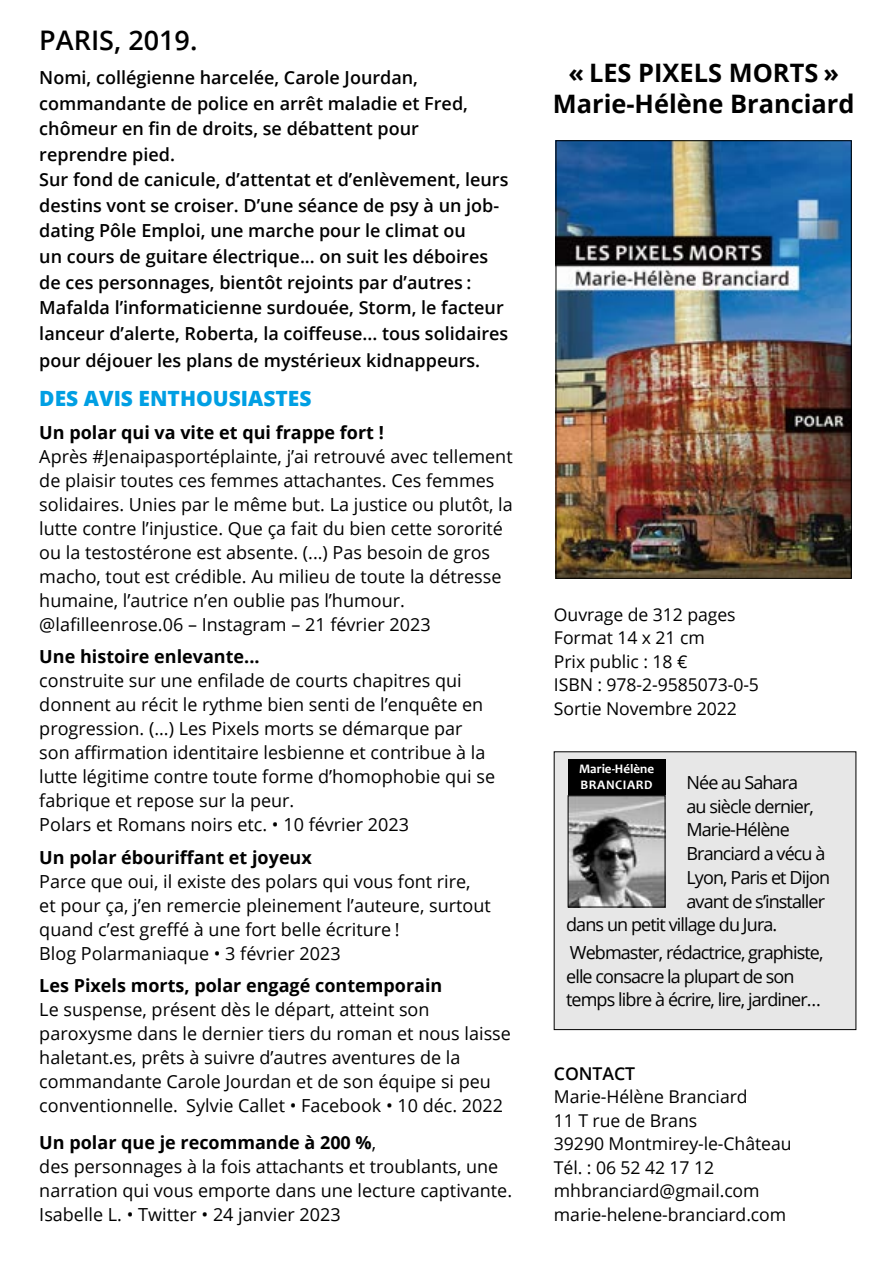
<style>
.page{position:relative;width:893px;height:1263px;background:#fff}
.page>*{position:absolute;margin:0;border:0;box-sizing:border-box;transform-origin:0 0}
.t1{font:600 27px "Open Sans";color:#000}
.t2{font:700 25.35px/30.5px "Open Sans";color:#000;text-align:center}
.t3{font:800 21px "Open Sans";color:#009fe3}
.t4{font:18px/24px "Open Sans";color:#000}
.t5{font:600 18px/25.7px "Open Sans";color:#000}
.t6{font:18px/23.7px "Open Sans";letter-spacing:-.05em;color:#000}
.t7{font:700 18px "Open Sans";color:#000}
.t8{font:17.7px/23.5px "Open Sans";letter-spacing:-.005em;color:#000}
.t9{font:600 17.7px "Open Sans";letter-spacing:-.005em;color:#000}
.t10{font:700 13.05px/15.8px "Candara";color:#fff}
.s1{font-weight:700}
</style>
<div class="page">
<img style="left:558px;top:143px;width:291px;height:433px">
<div style="left:556px;top:141px;width:295px;height:437px;border:1px solid #000"></div>
<div style="left:554px;top:752px;width:302px;height:277px;background:#e7e7e7"></div>
<div style="left:568px;top:759px;width:97px;height:35px;background:#000"></div>
<img style="left:570px;top:797px;width:93px;height:108px">
<div style="left:568px;top:795px;width:97px;height:112px;border:1px solid #000"></div>
<h1 class="t1" style="left:39px;top:22px;width:160px">PARIS, 2019.</h1>
<p class="t5" style="left:39px;top:65px;width:471px">Nomi, collégienne harcelée, Carole Jourdan, commandante de police en arrêt maladie et Fred, chômeur en fin de droits, se débattent pour reprendre pied.<br>Sur fond de canicule, d’attentat et d’enlèvement, leurs destins vont se croiser. D’une séance de psy à un job&shy;dating Pôle Emploi, une marche pour le climat ou<br>un cours de guitare électrique... on suit les déboires de ces personnages, bientôt rejoints par d’autres :<br>Mafalda l’informaticienne surdouée, Storm, le facteur lanceur d’alerte, Roberta, la coiffeuse... tous solidaires pour déjouer les plans de mystérieux kidnappeurs.</p>
<p class="t3" style="left:39px;top:383px;width:274px">DES AVIS ENTHOUSIASTES</p>
<p class="t7" style="left:39px;top:419px;width:346px">Un polar qui va vite et qui frappe fort !</p>
<p class="t4" style="left:39px;top:444px;width:475px">Après #Jenaipasportéplainte, j’ai retrouvé avec tellement de plaisir toutes ces femmes attachantes. Ces femmes solidaires. Unies par le même but. La justice ou plutôt, la lutte contre l’injustice. Que ça fait du bien cette sororité ou la testostérone est absente. (...) Pas besoin de gros macho, tout est crédible. Au milieu de toute la détresse humaine, l’autrice n’en oublie pas l’humour. @lafilleenrose.06 – Instagram – 21 février 2023</p>
<p class="t7" style="left:39px;top:644px;width:222px">Une histoire enlevante...</p>
<p class="t4" style="left:39px;top:668px;width:457px">construite sur une enfilade de courts chapitres qui donnent au récit le rythme bien senti de l’enquête en progression. (...) Les Pixels morts se démarque par son affirmation identitaire lesbienne et contribue à la lutte légitime contre toute forme d’homophobie qui se fabrique et repose sur la peur.<br>Polars et Romans noirs etc. • 10 février 2023</p>
<p class="t7" style="left:39px;top:844px;width:274px">Un polar ébouriffant et joyeux</p>
<p class="t4" style="left:39px;top:869px;width:453px">Parce que oui, il existe des polars qui vous font rire, et pour ça, j’en remercie pleinement l’auteure, surtout quand c’est greffé à une fort belle écriture !<br>Blog Polarmaniaque • 3 février 2023</p>
<p class="t7" style="left:39px;top:973px;width:405px">Les Pixels morts, polar engagé contemporain</p>
<p class="t4" style="left:39px;top:997px;width:473px">Le suspense, présent dès le départ, atteint son paroxysme dans le dernier tiers du roman et nous laisse haletant.es, prêts à suivre d’autres aventures de la commandante Carole Jourdan et de son équipe si peu conventionnelle. Sylvie Callet • Facebook • 10 déc. 2022</p>
<p class="t4" style="left:39px;top:1130px;width:474px"><span class="s1">Un polar que je recommande à 200 %</span>,<br>des personnages à la fois attachants et troublants, une narration qui vous emporte dans une lecture captivante.<br>Isabelle L. • Twitter • 24 janvier 2023</p>
<h2 class="t2" style="left:553px;top:57px;width:303px">« LES PIXELS MORTS »<br>Marie-Hélène Branciard</h2>
<p class="t8" style="left:554px;top:602px;width:207px">Ouvrage de 312 pages<br>Format 14 x 21 cm<br>Prix public : 18 €<br>ISBN : 978-2-9585073-0-5<br>Sortie Novembre 2022</p>
<p class="t10" style="left:579px;top:761px;width:77px">Marie-Hélène<br>BRANCIARD</p>
<p class="t6" style="left:686px;top:770px;width:113px">Née au Sahara</p>
<p class="t6" style="left:686px;top:794px;width:129px">au siècle dernier,</p>
<p class="t6" style="left:686px;top:817px;width:105px">Marie-Hélène</p>
<p class="t6" style="left:686px;top:841px;width:141px">Branciard a vécu à</p>
<p class="t6" style="left:686px;top:865px;width:145px">Lyon, Paris et Dijon</p>
<p class="t6" style="left:686px;top:889px;width:140px">avant de s’installer</p>
<p class="t6" style="left:566px;top:912px;width:213px">dans un petit village du Jura.</p>
<p class="t6" style="left:566px;top:940px;width:259px">Webmaster, rédactrice, graphiste, elle consacre la plupart de son temps libre à écrire, lire, jardiner…</p>
<p class="t9" style="left:554px;top:1061px;width:83px">CONTACT</p>
<p class="t8" style="left:554px;top:1085px;width:239px">Marie-Hélène Branciard<br>11 T rue de Brans<br>39290 Montmirey-le-Château<br>Tél. : 06 52 42 17 12 mhbranciard@gmail.com marie-helene-branciard.com</p>
</div>
